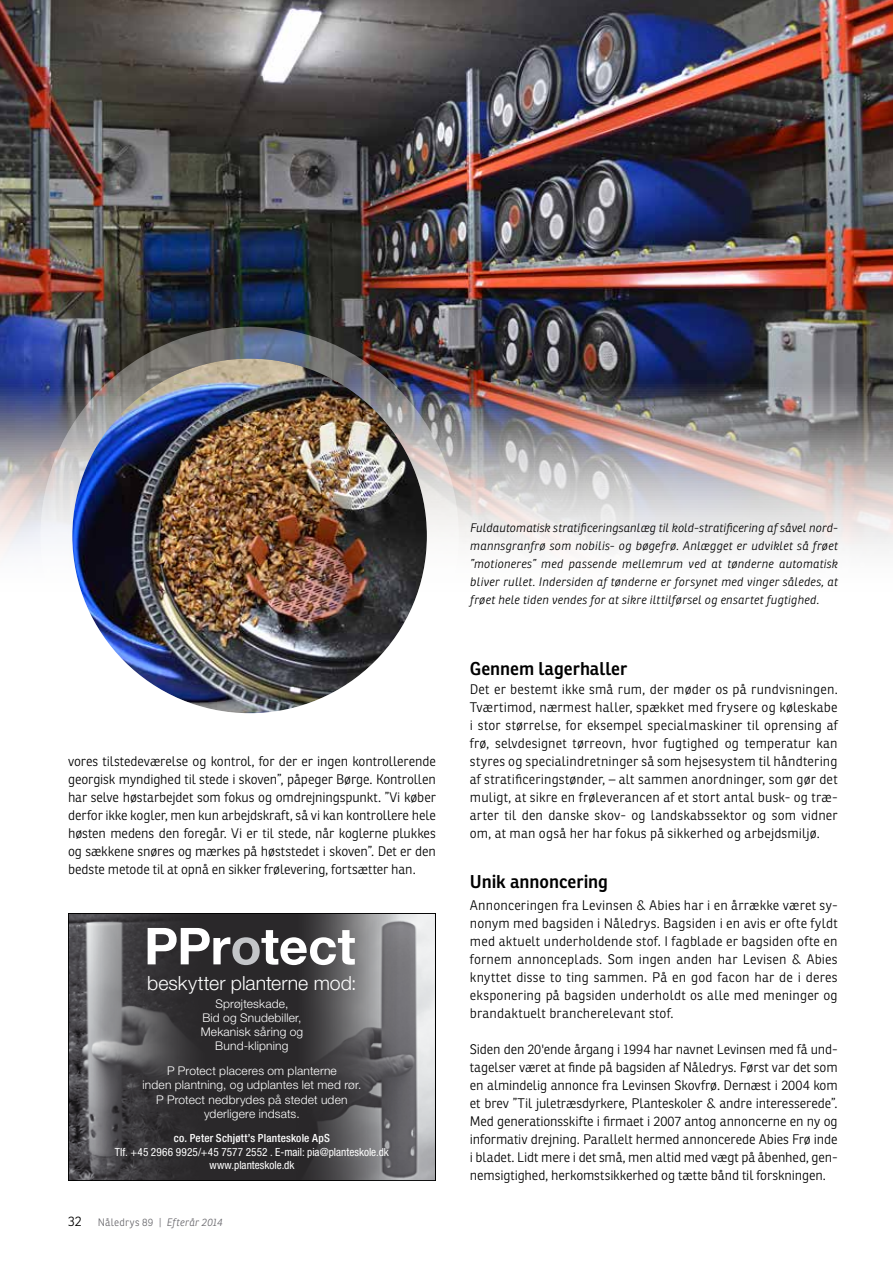
<style>
.page{position:relative;width:893px;height:1263px;background:#fff}
.page>*{position:absolute;margin:0;border:0;box-sizing:border-box;transform-origin:0 0}
.t1{font:700 51px "Helvetica Neue LT Std";letter-spacing:-.005em;color:#fff}
.t2{font:300 19.5px "Helvetica Neue LT Std";color:#fff}
.t3{font:600 18px "Ronnia Fyens";letter-spacing:-.005em;color:#000}
.t4{font:300 13.5px/18px "Ronnia Fyens";letter-spacing:.005em;color:#000;text-align:justify}
.t5{font:italic 300 12px/18px "Ronnia Fyens";letter-spacing:.015em;color:#000;text-align:justify}
.t6{font:300 12px/14.2px "Helvetica Neue LT Std";letter-spacing:.015em;color:#fff;text-align:center}
.t7{font:condensed 11.25px/13.5px "Helvetica Neue LT Std";color:#fff;text-align:center}
.t8{font:500 condensed 11.25px "Helvetica Neue LT Std";letter-spacing:.015em;color:#fff}
.t9{font:300 10.5px "Ronnia Fyens";letter-spacing:.025em;color:#68676c}
.s1{color:#c3c5c8}
.s2{font-size:13.5px;color:#000}
.s3{font-style:italic}
</style>
<div class="page">
<img style="left:0;top:0;width:893px;height:602px">
<img style="left:72px;top:359px;width:355px;height:354px;border-radius:177px">
<div style="left:40px;top:327px;width:419px;height:418px;border:32px solid #fff;border-radius:50%"></div>
<div style="left:68px;top:913px;width:368px;height:268px;background:#2a282a"></div>
<img style="left:70px;top:915px;width:120px;height:264px">
<img style="left:308px;top:915px;width:126px;height:264px">
<div style="left:68px;top:913px;width:368px;height:268px;border:1px solid #000"></div>
<p class="t4" style="left:68px;top:752px;width:369px">vores tilstedeværelse og kontrol, for der er ingen kontrollerende georgisk myndighed til stede i skoven”, påpeger Børge. Kontrollen har selve høstarbejdet som fokus og omdrejningspunkt. ”Vi køber derfor ikke kogler, men kun arbejdskraft, så vi kan kontrollere hele høsten medens den foregår. Vi er til stede, når koglerne plukkes og sækkene snøres og mærkes på høststedet i skoven”. Det er den bedste metode til at opnå en sikker frølevering, fortsætter han.</p>
<h1 class="t1" style="left:144px;top:915px;width:213px">PPr<span class="s1">o</span>tect</h1>
<h2 class="t2" style="left:147px;top:971px;width:211px">beskytter planterne mod:</h2>
<p class="t6" style="left:201px;top:996px;width:104px">Sprøjteskade,<br>Bid og Snudebiller,<br>Mekanisk såring og<br>Bund-klipning</p>
<p class="t6" style="left:143px;top:1063px;width:220px">P Protect placeres om planterne<br>inden plantning, og udplantes let med rør.<br>P Protect nedbrydes på stedet uden yderligere indsats.</p>
<p class="t8" style="left:174px;top:1131px;width:157px">co. Peter Schjøtt’s Planteskole ApS</p>
<p class="t7" style="left:115px;top:1145px;width:276px">Tlf. +45 2966 9925/+45 7577 2552 . E-mail: pia@planteskole.dk www.planteskole.dk</p>
<p class="t9" style="left:68px;top:1216px;width:156px"><span class="s2">32</span> Nåledrys 89 | <span class="s3">Efterår 2014</span></p>
<p class="t5" style="left:470px;top:519px;width:369px">Fuldautomatisk stratificeringsanlæg til kold-stratificering af såvel nord&shy;mannsgranfrø som nobilis- og bøgefrø. Anlægget er udviklet så frøet ”motioneres” med passende mellemrum ved at tønderne automatisk bliver rullet. Indersiden af tønderne er forsynet med vinger således, at frøet hele tiden vendes for at sikre ilttilførsel og ensartet fugtighed.</p>
<h3 class="t3" style="left:470px;top:657px;width:159px">Gennem lagerhaller</h3>
<p class="t4" style="left:470px;top:680px;width:369px">Det er bestemt ikke små rum, der møder os på rundvisningen.<br>Tværtimod, nærmest haller, spækket med frysere og køleskabe i stor størrelse, for eksempel specialmaskiner til oprensing af frø, selvdesignet tørreovn, hvor fugtighed og temperatur kan styres og specialindretninger så som hejsesystem til håndtering af stratificeringstønder, – alt sammen anordninger, som gør det muligt, at sikre en frøleverancen af et stort antal busk- og træ&shy;arter til den danske skov- og landskabssektor og som vidner om, at man også her har fokus på sikkerhed og arbejdsmiljø.</p>
<h3 class="t3" style="left:470px;top:870px;width:140px">Unik annoncering</h3>
<p class="t4" style="left:470px;top:896px;width:369px">Annonceringen fra Levinsen &amp; Abies har i en årrække været sy&shy;nonym med bagsiden i Nåledrys. Bagsiden i en avis er ofte fyldt med aktuelt underholdende stof. I fagblade er bagsiden ofte en fornem annonceplads. Som ingen anden har Levisen &amp; Abies knyttet disse to ting sammen. På en god facon har de i deres eksponering på bagsiden underholdt os alle med meninger og brandaktuelt brancherelevant stof.</p>
<p class="t4" style="left:470px;top:1040px;width:369px">Siden den 20'ende årgang i 1994 har navnet Levinsen med få und&shy;tagelser været at finde på bagsiden af Nåledrys. Først var det som en almindelig annonce fra Levinsen Skovfrø. Dernæst i 2004 kom et brev ”Til juletræsdyrkere, Planteskoler &amp; andre interesserede”.<br>Med generationsskifte i firmaet i 2007 antog annoncerne en ny og informativ drejning. Parallelt hermed annoncerede Abies Frø inde i bladet. Lidt mere i det små, men altid med vægt på åbenhed, gen&shy;nemsigtighed, herkomstsikkerhed og tætte bånd til forskningen.</p>
</div>
